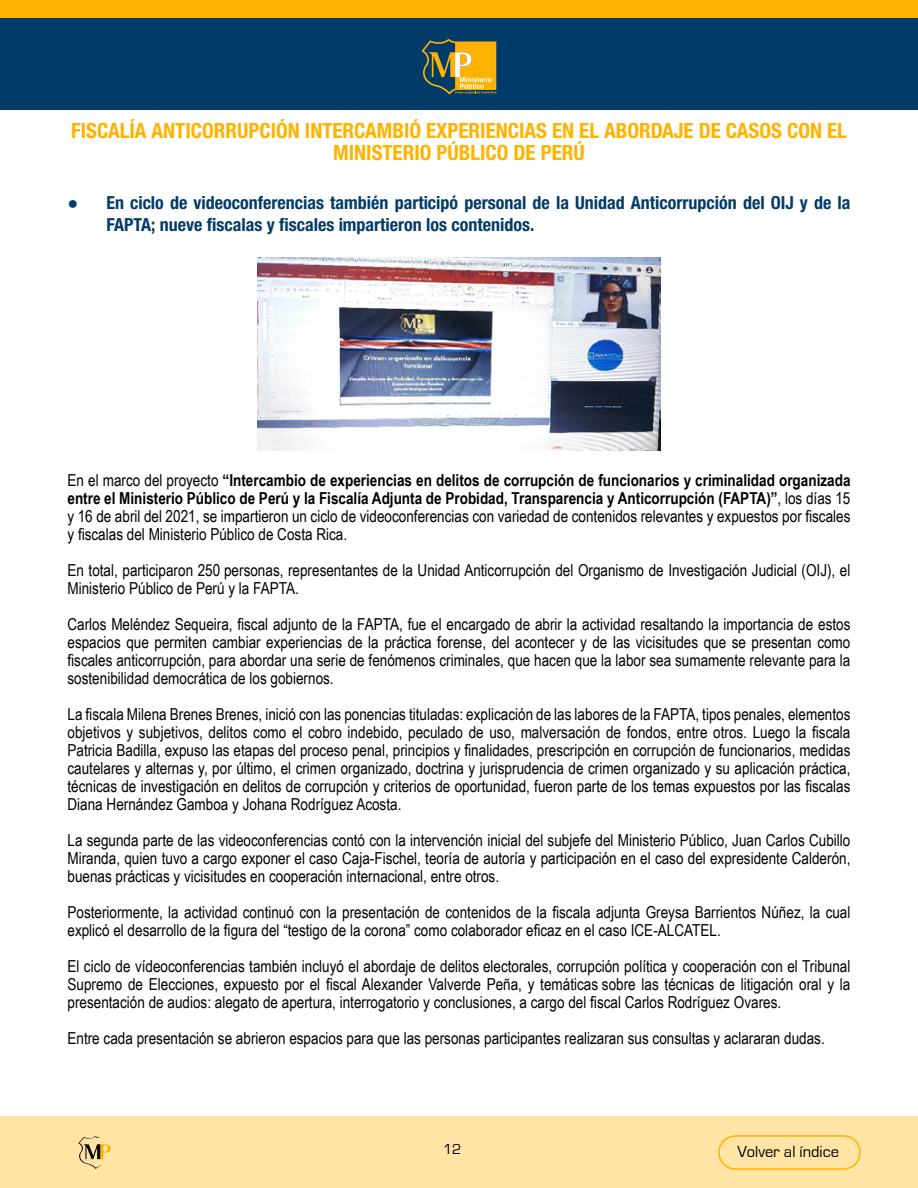
<style>
.page{position:relative;width:918px;height:1188px;background:#fff}
.page>*{position:absolute;margin:0;border:0;box-sizing:border-box;transform-origin:0 0}
.t1{font:700 condensed 21px/22.6px "Helvetica Neue";color:#ffb300;text-align:center}
.t2{font:700 condensed 18px/21.6px "Helvetica Neue";color:#003b69}
.t3{font:16.5px/18px "Arial Narrow";color:#000;text-align:justify}
.t4{font:16.5px "Eurostile";color:#000}
.t5{font:15px "Eurostile";color:#000}
.s1{font-family:"Arial Narrow";font-weight:400;font-stretch:normal}
.s2{font-weight:700}
</style>
<div class="page">
<div style="left:0;top:14px;width:918px;height:96px;background:#003b69"></div>
<div style="left:0;top:0;width:918px;height:17px;background:#ffb300"></div>
<svg style="left:422px;top:39px;width:74px;height:55px"></svg>
<div style="left:0;top:1117px;width:918px;height:71px;background:#ffe4a6"></div>
<div style="left:718px;top:1135px;width:143px;height:35px;border:2px solid #ffb300;border-radius:17px"></div>
<svg style="left:78px;top:1136px;width:33px;height:33px"></svg>
<img style="left:258px;top:258px;width:402px;height:192px">
<p class="t1" style="left:71px;top:119px;width:777px">FISCALÍA ANTICORRUPCIÓN INTERCAMBIÓ EXPERIENCIAS EN EL ABORDAJE DE CASOS CON EL<br>MINISTERIO PÚBLICO DE PERÚ</p>
<p class="t2" style="left:107px;top:192px;width:746px;text-indent:-39px"><span class="s1">●</span> En ciclo de videoconferencias también participó personal de la Unidad Anticorrupción del OIJ y de la<br>FAPTA; nueve fiscalas y fiscales impartieron los contenidos.</p>
<p class="t3" style="left:68px;top:471px;width:785px">En el marco del proyecto <span class="s2">“Intercambio de experiencias en delitos de corrupción de funcionarios y criminalidad organizada entre el Ministerio Público de Perú y la Fiscalía Adjunta de Probidad, Transparencia y Anticorrupción (FAPTA)”</span>, los días 15 y 16 de abril del 2021, se impartieron un ciclo de videoconferencias con variedad de contenidos relevantes y expuestos por fiscales y fiscalas del Ministerio Público de Costa Rica.</p>
<p class="t3" style="left:68px;top:561px;width:785px">En total, participaron 250 personas, representantes de la Unidad Anticorrupción del Organismo de Investigación Judicial (OIJ), el<br>Ministerio Público de Perú y la FAPTA.</p>
<p class="t3" style="left:68px;top:615px;width:784px">Carlos Meléndez Sequeira, fiscal adjunto de la FAPTA, fue el encargado de abrir la actividad resaltando la importancia de estos espacios que permiten cambiar experiencias de la práctica forense, del acontecer y de las vicisitudes que se presentan como fiscales anticorrupción, para abordar una serie de fenómenos criminales, que hacen que la labor sea sumamente relevante para la sostenibilidad democrática de los gobiernos.</p>
<p class="t3" style="left:68px;top:705px;width:784px">La fiscala Milena Brenes Brenes, inició con las ponencias tituladas: explicación de las labores de la FAPTA, tipos penales, elementos objetivos y subjetivos, delitos como el cobro indebido, peculado de uso, malversación de fondos, entre otros. Luego la fiscala Patricia Badilla, expuso las etapas del proceso penal, principios y finalidades, prescripción en corrupción de funcionarios, medidas cautelares y alternas y, por último, el crimen organizado, doctrina y jurisprudencia de crimen organizado y su aplicación práctica, técnicas de investigación en delitos de corrupción y criterios de oportunidad, fueron parte de los temas expuestos por las fiscalas Diana Hernández Gamboa y Johana Rodríguez Acosta.</p>
<p class="t3" style="left:68px;top:831px;width:785px">La segunda parte de las videoconferencias contó con la intervención inicial del subjefe del Ministerio Público, Juan Carlos Cubillo Miranda, quien tuvo a cargo exponer el caso Caja-Fischel, teoría de autoría y participación en el caso del expresidente Calderón, buenas prácticas y vicisitudes en cooperación internacional, entre otros.</p>
<p class="t3" style="left:68px;top:903px;width:784px">Posteriormente, la actividad continuó con la presentación de contenidos de la fiscala adjunta Greysa Barrientos Núñez, la cual explicó el desarrollo de la figura del “testigo de la corona” como colaborador eficaz en el caso ICE-ALCATEL.</p>
<p class="t3" style="left:68px;top:957px;width:784px">El ciclo de vídeoconferencias también incluyó el abordaje de delitos electorales, corrupción política y cooperación con el Tribunal Supremo de Elecciones, expuesto por el fiscal Alexander Valverde Peña, y temáticas sobre las técnicas de litigación oral y la presentación de audios: alegato de apertura, interrogatorio y conclusiones, a cargo del fiscal Carlos Rodríguez Ovares.</p>
<p class="t3" style="left:68px;top:1029px;width:759px">Entre cada presentación se abrieron espacios para que las personas participantes realizaran sus consultas y aclararan dudas.</p>
<p class="t5" style="left:443px;top:1141px;width:20px">12</p>
<p class="t4" style="left:737px;top:1142px;width:103px">Volver al índice</p>
</div>
